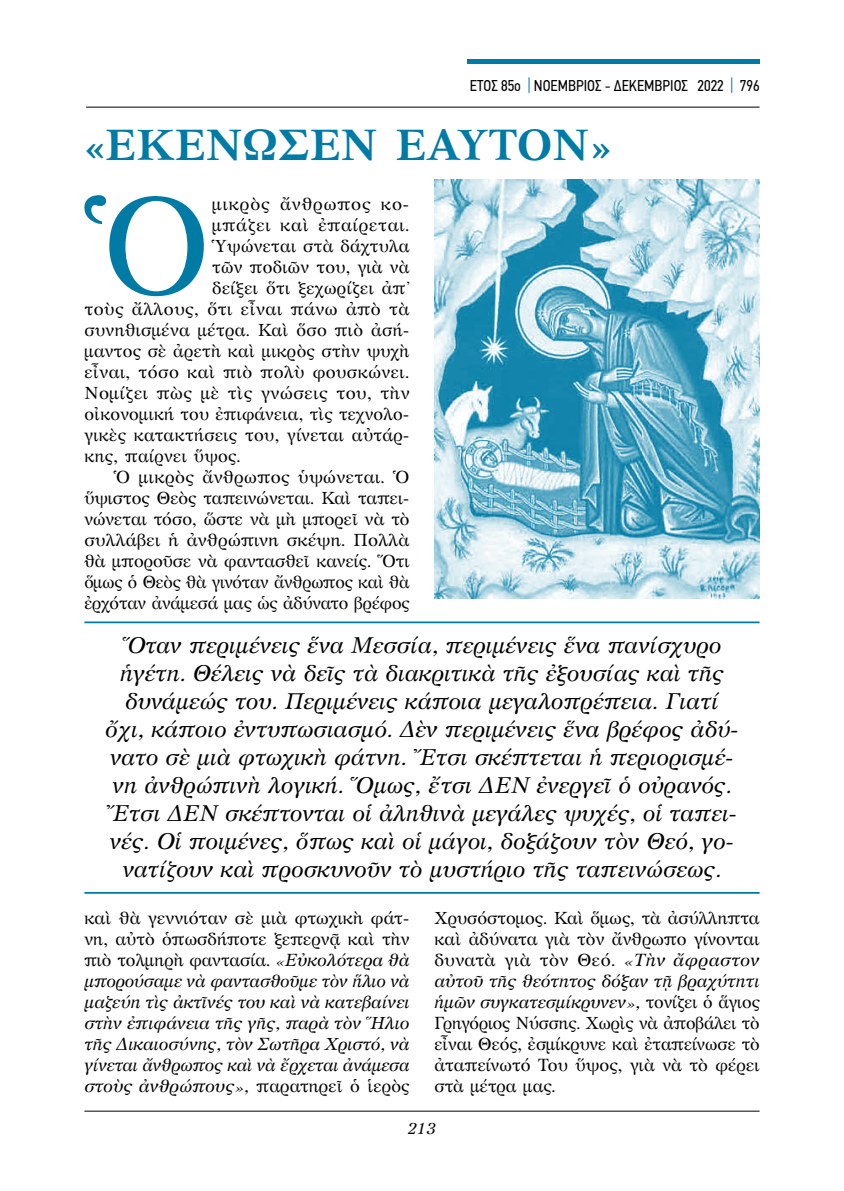
<style>
.page{position:relative;width:844px;height:1191px;background:#fff}
.page>*{position:absolute;margin:0;border:0;box-sizing:border-box;transform-origin:0 0}
.t1{font:138.95px "GFS Artemisia";color:#007ba6}
.t2{font:700 43.75px "GFS Artemisia";color:#007ba6}
.t3{font:italic 22.75px/28px "GFS Artemisia";color:#000;text-align:center}
.t4{font:17.5px/21px "GFS Artemisia";letter-spacing:.015em;color:#000;text-align:justify}
.t5{font:italic 17.5px/21px "GFS Artemisia";letter-spacing:-.01em;color:#000;text-align:justify}
.t6{font:17.5px "GFS Artemisia";letter-spacing:-.005em;color:#000}
.t7{font:17.5px "GFS Artemisia";letter-spacing:-.01em;color:#000}
.t8{font:17.5px "GFS Artemisia";letter-spacing:.04em;color:#000}
.t9{font:17.5px "GFS Artemisia";letter-spacing:.05em;color:#000}
.t10{font:15.75px "PF Din Text Condensed";color:#000}
.t11{font:italic 15.75px "GFS Artemisia";color:#000}
.s1{color:#007ba6}
.s2{font-style:normal}
.s3{font-style:italic}
</style>
<div class="page">
<hr style="left:86px;top:107px;width:673px;height:1px;background:#000">
<hr style="left:466px;top:60px;width:293px;height:4px;background:#007ba6">
<hr style="left:84px;top:1110px;width:675px;height:1px;background:#000">
<img style="left:434px;top:179px;width:325px;height:419px">
<hr style="left:84px;top:621px;width:675px;height:2px;background:#007ba6">
<hr style="left:84px;top:892px;width:675px;height:1px;background:#007ba6">
<p class="t10" style="left:470px;top:76px;width:291px">ΕΤΟΣ 85ο <span class="s1">|</span> ΝΟΕΜΒΡΙΟΣ - ΔΕΚΕΜΒΡΙΟΣ 2022 <span class="s1">|</span> 796</p>
<h2 class="t2" style="left:84px;top:109px;width:527px">«ΕΚΕΝΩΣΕΝ ΕΑΥΤΟΝ»</h2>
<h1 class="t1" style="left:88px;top:143px;width:124px">Ὁ</h1>
<p class="t9" style="left:212px;top:191px;width:199px">μικρὸς ἄνθρωπος κο-</p>
<p class="t8" style="left:212px;top:212px;width:199px">μπάζει καὶ ἐπαίρεται.</p>
<p class="t4" style="left:212px;top:235px;width:199px">Ὑψώνεται στὰ δάχτυλα</p>
<p class="t4" style="left:212px;top:256px;width:199px">τῶν ποδιῶν του, γιὰ νὰ</p>
<p class="t4" style="left:212px;top:277px;width:199px">δείξει ὅτι ξεχωρίζει ἀπ’</p>
<p class="t4" style="left:84px;top:298px;width:326px">τοὺς ἄλλους, ὅτι εἶναι πάνω ἀπὸ τὰ</p>
<p class="t4" style="left:84px;top:319px;width:326px">συνηθισμένα μέτρα. Καὶ ὅσο πιὸ ἀσή-</p>
<p class="t4" style="left:84px;top:340px;width:326px">μαντος σὲ ἀρετὴ καὶ μικρὸς στὴν ψυχὴ</p>
<p class="t4" style="left:84px;top:361px;width:326px">εἶναι, τόσο καὶ πιὸ πολὺ φουσκώνει.</p>
<p class="t4" style="left:84px;top:382px;width:327px">Νομίζει πὼς μὲ τὶς γνώσεις του, τὴν</p>
<p class="t4" style="left:84px;top:403px;width:326px">οἰκονομική του ἐπιφάνεια, τὶς τεχνολο-</p>
<p class="t4" style="left:84px;top:424px;width:326px">γικὲς κατακτήσεις του, γίνεται αὐτάρ-</p>
<p class="t4" style="left:84px;top:445px;width:158px">κης, παίρνει ὕψος.</p>
<p class="t4" style="left:114px;top:466px;width:297px">Ὁ μικρὸς ἄνθρωπος ὑψώνεται. Ὁ</p>
<p class="t4" style="left:84px;top:487px;width:326px">ὕψιστος Θεὸς ταπεινώνεται. Καὶ ταπει-</p>
<p class="t4" style="left:84px;top:508px;width:326px">νώνεται τόσο, ὥστε νὰ μὴ μπορεῖ νὰ τὸ</p>
<p class="t4" style="left:84px;top:529px;width:326px">συλλάβει ἡ ἀνθρώπινη σκέψη. Πολλὰ</p>
<p class="t4" style="left:84px;top:550px;width:326px">θὰ μποροῦσε νὰ φαντασθεῖ κανείς. Ὅτι</p>
<p class="t7" style="left:84px;top:569px;width:326px">ὅμως ὁ Θεὸς θὰ γινόταν ἄνθρωπος καὶ θὰ</p>
<p class="t6" style="left:84px;top:590px;width:326px">ἐρχόταν ἀνάμεσά μας ὡς ἀδύνατο βρέφος</p>
<p class="t3" style="left:105px;top:630px;width:635px">Ὅταν περιμένεις ἕνα Μεσσία, περιμένεις ἕνα πανίσχυρο ἡγέτη. Θέλεις νὰ δεῖς τὰ διακριτικὰ τῆς ἐξουσίας καὶ τῆς δυνάμεώς του. Περιμένεις κάποια μεγαλοπρέπεια. Γιατί ὄχι, κάποιο ἐντυπωσιασμό. Δὲν περιμένεις ἕνα βρέφος ἀδύ&shy;νατο σὲ μιὰ φτωχικὴ φάτνη. Ἔτσι σκέπτεται ἡ περιορισμέ&shy;νη ἀνθρώπινὴ λογική. Ὅμως, ἔτσι ΔΕΝ ἐνεργεῖ ὁ οὐρανός.<br>Ἔτσι ΔΕΝ σκέπτονται οἱ ἀληθινὰ μεγάλες ψυχές, οἱ ταπει&shy;νές. Οἱ ποιμένες, ὅπως καὶ οἱ μάγοι, δοξάζουν τὸν Θεό, γο&shy;νατίζουν καὶ προσκυνοῦν τὸ μυστήριο τῆς ταπεινώσεως.</p>
<p class="t5" style="left:84px;top:906px;width:327px"><span class="s2">καὶ θὰ γεννιόταν σὲ μιὰ φτωχικὴ φάτ&shy;νη, αὐτὸ ὁπωσδήποτε ξεπερνᾷ καὶ τὴν πιὸ τολμηρὴ φαντασία.</span> «Εὐκολότερα θὰ μπορούσαμε νὰ φαντασθοῦμε τὸν ἥλιο νὰ μαζεύη τὶς ἀκτῖνές του καὶ νὰ κατεβαίνει στὴν ἐπιφάνεια τῆς γῆς, παρὰ τὸν Ἥλιο τῆς Δικαιοσύνης, τὸν Σωτῆρα Χριστό, νὰ γίνεται ἄνθρωπος καὶ νὰ ἔρχεται ἀνάμεσα στοὺς ἀνθρώπους», <span class="s2">παρατηρεῖ ὁ ἱερὸς</span></p>
<p class="t4" style="left:434px;top:907px;width:327px">Χρυσόστομος. Καὶ ὅμως, τὰ ἀσύλληπτα καὶ ἀδύνατα γιὰ τὸν ἄνθρωπο γίνονται δυνατὰ γιὰ τὸν Θεό. <span class="s3">«Τὴν ἄφραστον αὐτοῦ τῆς θεότητος δόξαν τῇ βραχύτητι ἡμῶν συγκατεσμίκρυνεν»,</span> τονίζει ὁ ἅγιος Γρηγόριος Νύσσης. Χωρὶς νὰ ἀποβάλει τὸ εἶναι Θεός, ἐσμίκρυνε καὶ ἐταπείνωσε τὸ ἀταπείνωτό Του ὕψος, γιὰ νὰ τὸ φέρει στὰ μέτρα μας.</p>
<p class="t11" style="left:408px;top:1116px;width:30px">213</p>
</div>
